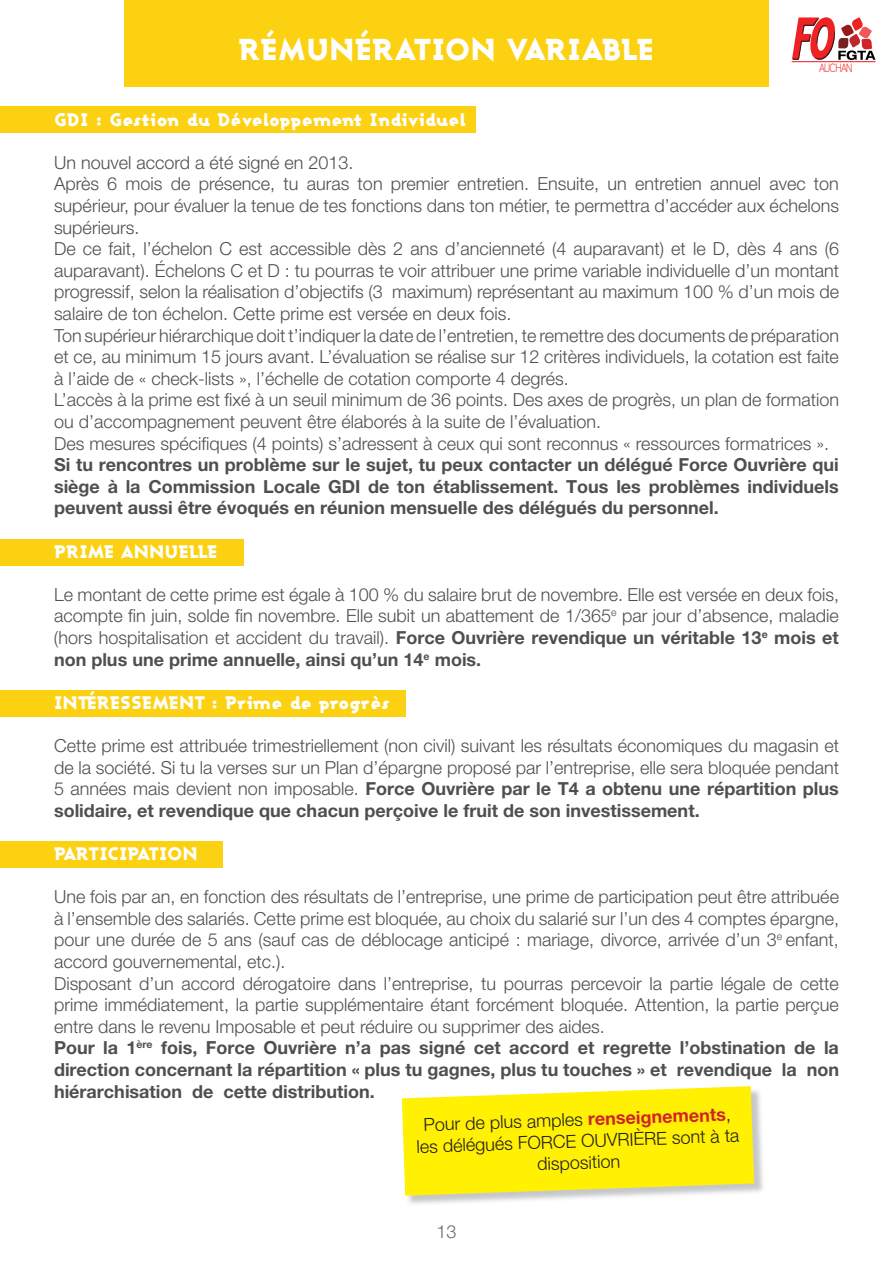
<style>
.page{position:relative;width:893px;height:1263px;background:#fff}
.page>*{position:absolute;margin:0;border:0;box-sizing:border-box;transform-origin:0 0}
.t1{font:900 30px "Ashby";color:#fff}
.t2{font:300 18px/21.6px "Helvetica Neue LT Pro";color:#4e4f50}
.t3{font:700 18px/21.6px "Helvetica Neue LT Pro";color:#4e4f50;text-align:justify}
.t4{font:900 18px "Ashby";color:#fff}
.t5{font:300 18px/21.6px "Helvetica Neue LT Pro";color:#231f20;text-align:center}
.t6{font:900 18px "Ashby";letter-spacing:-.03em;color:#fff}
.t7{font:300 18px "Helvetica Neue LT Pro";color:#6b6b6e}
.t8{font:700 condensed 12.3px "Walkway";color:#ee2123;scale:.94 1}
.s1{font-weight:700}
.s2{font-weight:700;color:#d1232a}
</style>
<div class="page">
<div style="left:124px;top:0;width:645px;height:87px;background:#fcd111"></div>
<svg style="left:792px;top:17px;width:83px;height:43px"></svg>
<hr style="left:792px;top:61px;width:83px;height:1px;background:#ee1d23">
<div style="left:0;top:841px;width:222px;height:26px;background:#fcd111"></div>
<div style="left:0;top:690px;width:406px;height:26px;background:#fcd111"></div>
<div style="left:0;top:539px;width:244px;height:26px;background:#fcd111"></div>
<div style="left:0;top:107px;width:475px;height:26px;background:#fcd111"></div>
<img style="left:408px;top:1090px;width:355px;height:114px">
<svg style="left:402px;top:1086px;width:352px;height:110px;background:#fcf01d"></svg>
<h1 class="t1" style="left:239px;top:30px;width:417px">RÉMUNÉRATION VARIABLE</h1>
<p class="t8" style="left:819px;top:61px;width:36px">AUCHAN</p>
<p class="t4" style="left:54px;top:107px;width:414px">GDI : GESTION DU DÉVELOPPEMENT INDIVIDUEL</p>
<p class="t2" style="left:54px;top:151px;width:787px">Un nouvel accord a été signé en 2013.<br>Après 6 mois de présence, tu auras ton premier entretien. Ensuite, un entretien annuel avec ton supérieur, pour évaluer la tenue de tes fonctions dans ton métier, te permettra d’accéder aux échelons supérieurs.<br>De ce fait, l’échelon C est accessible dès 2 ans d’ancienneté (4 auparavant) et le D, dès 4 ans (6 auparavant). Échelons C et D : tu pourras te voir attribuer une prime variable individuelle d’un montant progressif, selon la réalisation d’objectifs (3 maximum) représentant au maximum 100 % d’un mois de salaire de ton échelon. Cette prime est versée en deux fois.<br>Ton supérieur hiérarchique doit t’indiquer la date de l’entretien, te remettre des documents de préparation et ce, au minimum 15 jours avant. L’évaluation se réalise sur 12 critères individuels, la cotation est faite à l’aide de « check-lists », l’échelle de cotation comporte 4 degrés.<br>L’accès à la prime est fixé à un seuil minimum de 36 points. Des axes de progrès, un plan de formation ou d’accompagnement peuvent être élaborés à la suite de l’évaluation.<br>Des mesures spécifiques (4 points) s’adressent à ceux qui sont reconnus « ressources formatrices ».</p>
<p class="t3" style="left:54px;top:454px;width:786px">Si tu rencontres un problème sur le sujet, tu peux contacter un délégué Force Ouvrière qui siège à la Commission Locale GDI de ton établissement. Tous les problèmes individuels peuvent aussi être évoqués en réunion mensuelle des délégués du personnel.</p>
<p class="t4" style="left:54px;top:539px;width:165px">PRIME ANNUELLE</p>
<p class="t2" style="left:54px;top:583px;width:787px;text-align:justify">Le montant de cette prime est égale à 100 % du salaire brut de novembre. Elle est versée en deux fois, acompte fin juin, solde fin novembre. Elle subit un abattement de 1/365<sup>e</sup> par jour d’absence, maladie (hors hospitalisation et accident du travail). <span class="s1">Force Ouvrière revendique un véritable 13</span><sup>e</sup> <span class="s1">mois et non plus une prime annuelle, ainsi qu’un 14</span><sup>e</sup> <span class="s1">mois.</span></p>
<p class="t4" style="left:54px;top:690px;width:337px">INTÉRESSEMENT : PRIME DE PROGRÈS</p>
<p class="t2" style="left:54px;top:734px;width:787px;text-align:justify">Cette prime est attribuée trimestriellement (non civil) suivant les résultats économiques du magasin et de la société. Si tu la verses sur un Plan d’épargne proposé par l’entreprise, elle sera bloquée pendant 5 années mais devient non imposable. <span class="s1">Force Ouvrière par le T4 a obtenu une répartition plus solidaire, et revendique que chacun perçoive le fruit de son investissement.</span></p>
<p class="t6" style="left:54px;top:842px;width:145px">PARTICIPATION</p>
<p class="t2" style="left:54px;top:886px;width:787px">Une fois par an, en fonction des résultats de l’entreprise, une prime de participation peut être attribuée à l’ensemble des salariés. Cette prime est bloquée, au choix du salarié sur l’un des 4 comptes épargne, pour une durée de 5 ans (sauf cas de déblocage anticipé : mariage, divorce, arrivée d’un 3<sup>e</sup> enfant, accord gouvernemental, etc.).<br>Disposant d’un accord dérogatoire dans l’entreprise, tu pourras percevoir la partie légale de cette prime immédiatement, la partie supplémentaire étant forcément bloquée. Attention, la partie perçue entre dans le revenu Imposable et peut réduire ou supprimer des aides.<br><span class="s1">Pour la 1</span><sup>ère</sup> <span class="s1">fois, Force Ouvrière n’a pas signé cet accord et regrette l’obstination de la direction concernant la répartition « plus tu gagnes, plus tu touches » et revendique la non hiérarchisation de cette distribution.</span></p>
<p class="t5" style="left:415px;top:1114px;width:325px;rotate:-2deg">Pour de plus amples <span class="s2">renseignements</span>, les délégués FORCE OUVRIÈRE sont à ta disposition</p>
<p class="t7" style="left:436px;top:1220px;width:22px">13</p>
</div>
